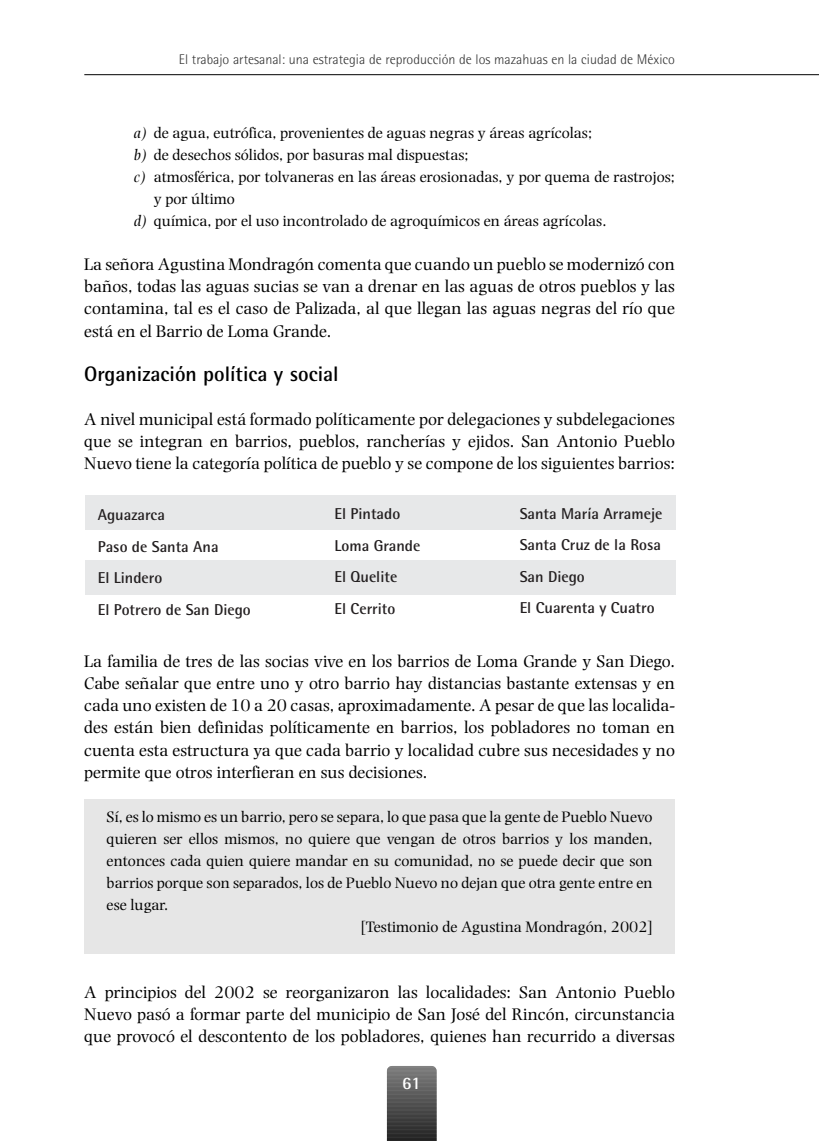
<style>
.page{position:relative;width:819px;height:1141px;background:#fff}
.page>*{position:absolute;margin:0;border:0;box-sizing:border-box;transform-origin:0 0}
.t1{font:700 21px "Rotis Semi Sans";color:#000}
.t2{font:17.5px/22.1px "Photina";color:#000;text-align:justify}
.t3{font:700 17.5px "Rotis Semi Sans";color:#fff}
.t4{font:15.75px "Photina";color:#000}
.t5{font:700 15.75px/31.5px "Rotis Semi Sans";color:#231f20}
.t6{font:300 14px "Rotis Semi Sans";color:#333}
.s1{font-style:italic}
</style>
<div class="page">
<div style="left:84px;top:800px;width:591px;height:154px;background:#e6e6e6"></div>
<hr style="left:387px;top:1140px;width:49px;height:1px;background:#212121">
<hr style="left:387px;top:1139px;width:49px;height:1px;background:#222">
<hr style="left:387px;top:1138px;width:49px;height:1px;background:#242424">
<hr style="left:387px;top:1137px;width:49px;height:1px;background:#252525">
<hr style="left:387px;top:1136px;width:49px;height:1px;background:#262626">
<hr style="left:387px;top:1135px;width:49px;height:1px;background:#272727">
<hr style="left:387px;top:1134px;width:49px;height:1px;background:#292929">
<hr style="left:387px;top:1133px;width:49px;height:1px;background:#2a2a2a">
<hr style="left:387px;top:1132px;width:49px;height:1px;background:#2b2b2b">
<hr style="left:387px;top:1131px;width:49px;height:1px;background:#2c2c2c">
<hr style="left:387px;top:1130px;width:49px;height:1px;background:#2e2e2e">
<hr style="left:387px;top:1129px;width:49px;height:1px;background:#2f2f2f">
<hr style="left:387px;top:1128px;width:49px;height:1px;background:#303030">
<hr style="left:387px;top:1127px;width:49px;height:1px;background:#313131">
<hr style="left:387px;top:1126px;width:49px;height:1px;background:#333">
<hr style="left:387px;top:1125px;width:49px;height:1px;background:#343434">
<hr style="left:387px;top:1124px;width:49px;height:1px;background:#353535">
<hr style="left:387px;top:1123px;width:49px;height:1px;background:#363636">
<hr style="left:387px;top:1122px;width:49px;height:1px;background:#383838">
<hr style="left:387px;top:1121px;width:49px;height:1px;background:#393939">
<hr style="left:387px;top:1120px;width:49px;height:1px;background:#3a3a3a">
<hr style="left:387px;top:1119px;width:49px;height:1px;background:#3b3b3b">
<hr style="left:387px;top:1118px;width:49px;height:1px;background:#3d3d3d">
<hr style="left:387px;top:1117px;width:49px;height:1px;background:#3e3e3e">
<hr style="left:387px;top:1116px;width:49px;height:1px;background:#3f3f3f">
<hr style="left:387px;top:1115px;width:49px;height:1px;background:#404040">
<hr style="left:387px;top:1114px;width:49px;height:1px;background:#424242">
<hr style="left:387px;top:1113px;width:49px;height:1px;background:#434343">
<hr style="left:387px;top:1112px;width:49px;height:1px;background:#444">
<hr style="left:387px;top:1111px;width:49px;height:1px;background:#454545">
<hr style="left:387px;top:1110px;width:49px;height:1px;background:#474747">
<hr style="left:387px;top:1109px;width:49px;height:1px;background:#484848">
<hr style="left:387px;top:1108px;width:49px;height:1px;background:#494949">
<hr style="left:387px;top:1107px;width:49px;height:1px;background:#4a4a4a">
<hr style="left:387px;top:1106px;width:49px;height:1px;background:#4c4c4c">
<hr style="left:387px;top:1105px;width:49px;height:1px;background:#4d4d4d">
<hr style="left:387px;top:1104px;width:49px;height:1px;background:#4e4e4e">
<hr style="left:387px;top:1103px;width:49px;height:1px;background:#4f4f4f">
<hr style="left:387px;top:1102px;width:49px;height:1px;background:#515151">
<hr style="left:387px;top:1101px;width:49px;height:1px;background:#525252">
<hr style="left:387px;top:1100px;width:49px;height:1px;background:#535353">
<hr style="left:387px;top:1099px;width:49px;height:1px;background:#545454">
<hr style="left:387px;top:1098px;width:49px;height:1px;background:#565656">
<hr style="left:387px;top:1097px;width:49px;height:1px;background:#575757">
<hr style="left:387px;top:1096px;width:49px;height:1px;background:#585858">
<hr style="left:387px;top:1095px;width:49px;height:1px;background:#5a5a5a">
<hr style="left:387px;top:1094px;width:49px;height:1px;background:#5b5b5b">
<hr style="left:387px;top:1093px;width:49px;height:1px;background:#5c5c5c">
<hr style="left:387px;top:1092px;width:49px;height:1px;background:#5d5d5d">
<hr style="left:387px;top:1091px;width:49px;height:1px;background:#5f5f5f">
<hr style="left:387px;top:1090px;width:49px;height:1px;background:#606060">
<hr style="left:387px;top:1089px;width:49px;height:1px;background:#616161">
<hr style="left:387px;top:1088px;width:49px;height:1px;background:#626262">
<hr style="left:387px;top:1087px;width:49px;height:1px;background:#646464">
<hr style="left:387px;top:1086px;width:49px;height:1px;background:#656565">
<hr style="left:387px;top:1085px;width:49px;height:1px;background:#666">
<hr style="left:387px;top:1084px;width:49px;height:1px;background:#676767">
<hr style="left:387px;top:1083px;width:49px;height:1px;background:#696969">
<hr style="left:387px;top:1082px;width:49px;height:1px;background:#6a6a6a">
<hr style="left:387px;top:1081px;width:49px;height:1px;background:#6b6b6b">
<hr style="left:387px;top:1080px;width:49px;height:1px;background:#6c6c6c">
<hr style="left:387px;top:1079px;width:49px;height:1px;background:#6e6e6e">
<hr style="left:387px;top:1078px;width:49px;height:1px;background:#6f6f6f">
<hr style="left:387px;top:1077px;width:49px;height:1px;background:#707070">
<hr style="left:387px;top:1076px;width:49px;height:1px;background:#717171">
<hr style="left:387px;top:1075px;width:49px;height:1px;background:#737373">
<hr style="left:387px;top:1074px;width:49px;height:1px;background:#747474">
<hr style="left:387px;top:1073px;width:49px;height:1px;background:#757575">
<hr style="left:387px;top:1072px;width:49px;height:1px;background:#767676">
<hr style="left:387px;top:1071px;width:49px;height:1px;background:#787878">
<hr style="left:387px;top:1070px;width:49px;height:1px;background:#797979">
<hr style="left:387px;top:1069px;width:49px;height:1px;background:#7a7a7a">
<hr style="left:387px;top:1068px;width:49px;height:1px;background:#7b7b7b">
<hr style="left:387px;top:1067px;width:49px;height:1px;background:#7d7d7d">
<hr style="left:387px;top:1066px;width:49px;height:1px;background:#7f7f7f">
<hr style="left:84px;top:74px;width:735px;height:1px;background:#000">
<div style="left:85px;top:495px;width:590px;height:35px;background:#e7e8e9"></div>
<div style="left:85px;top:560px;width:590px;height:35px;background:#e7e8e9"></div>
<p class="t6" style="left:179px;top:55px;width:497px">El trabajo artesanal: una estrategia de reproducción de los mazahuas en la ciudad de México</p>
<p class="t4" style="left:134px;top:127px;width:459px"><span class="s1">a)</span> de agua, eutrófica, provenientes de aguas negras y áreas agrícolas;</p>
<p class="t4" style="left:134px;top:149px;width:336px"><span class="s1">b)</span> de desechos sólidos, por basuras mal dispuestas;</p>
<p class="t4" style="left:134px;top:171px;width:542px"><span class="s1">c)</span> atmosférica, por tolvaneras en las áreas erosionadas, y por quema de rastrojos;</p>
<p class="t4" style="left:154px;top:193px;width:83px">y por último</p>
<p class="t4" style="left:134px;top:215px;width:474px"><span class="s1">d)</span> química, por el uso incontrolado de agroquímicos en áreas agrícolas.</p>
<p class="t2" style="left:84px;top:255px;width:592px">La señora Agustina Mondragón comenta que cuando un pueblo se modernizó con baños, todas las aguas sucias se van a drenar en las aguas de otros pueblos y las contamina, tal es el caso de Palizada, al que llegan las aguas negras del río que está en el Barrio de Loma Grande.</p>
<p class="t1" style="left:84px;top:366px;width:256px">Organización política y social</p>
<p class="t2" style="left:84px;top:409px;width:592px">A nivel municipal está formado políticamente por delegaciones y subdelegaciones que se integran en barrios, pueblos, rancherías y ejidos. San Antonio Pueblo Nuevo tiene la categoría política de pueblo y se compone de los siguientes barrios:</p>
<p class="t5" style="left:98px;top:501px;width:154px">Aguazarca<br>Paso de Santa Ana<br>El Lindero<br>El Potrero de San Diego</p>
<p class="t5" style="left:334px;top:500px;width:87px">El Pintado<br>Loma Grande<br>El Quelite<br>El Cerrito</p>
<p class="t5" style="left:519px;top:499px;width:144px">Santa María Arrameje<br>Santa Cruz de la Rosa<br>San Diego<br>El Cuarenta y Cuatro</p>
<p class="t2" style="left:84px;top:652px;width:592px">La familia de tres de las socias vive en los barrios de Loma Grande y San Diego.<br>Cabe señalar que entre uno y otro barrio hay distancias bastante extensas y en cada uno existen de 10 a 20 casas, aproximadamente. A pesar de que las localida&shy;des están bien definidas políticamente en barrios, los pobladores no toman en cuenta esta estructura ya que cada barrio y localidad cubre sus necesidades y no permite que otros interfieran en sus decisiones.</p>
<p class="t4" style="left:107px;top:810px;width:547px">Sí, es lo mismo es un barrio, pero se separa, lo que pasa que la gente de Pueblo Nuevo</p>
<p class="t4" style="left:107px;top:833px;width:547px">quieren ser ellos mismos, no quiere que vengan de otros barrios y los manden,</p>
<p class="t4" style="left:107px;top:855px;width:547px">entonces cada quien quiere mandar en su comunidad, no se puede decir que son</p>
<p class="t4" style="left:107px;top:877px;width:547px">barrios porque son separados, los de Pueblo Nuevo no dejan que otra gente entre en</p>
<p class="t4" style="left:107px;top:899px;width:63px">ese lugar.</p>
<p class="t4" style="left:360px;top:921px;width:293px">[Testimonio de Agustina Mondragón, 2002]</p>
<p class="t2" style="left:84px;top:982px;width:592px">A principios del 2002 se reorganizaron las localidades: San Antonio Pueblo Nuevo pasó a formar parte del municipio de San José del Rincón, circunstancia que provocó el descontento de los pobladores, quienes han recurrido a diversas</p>
<p class="t3" style="left:402px;top:1077px;width:20px">61</p>
</div>
